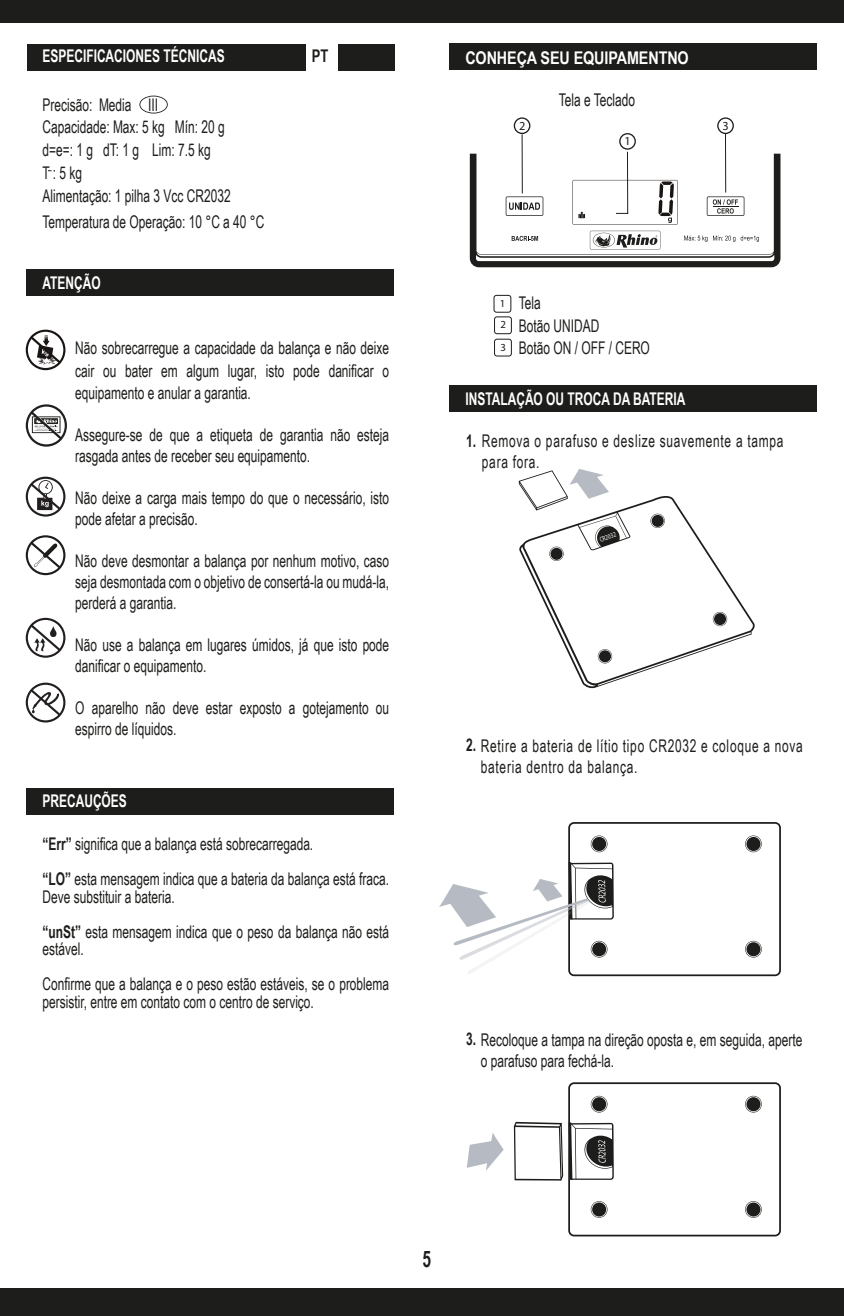
<style>
.page{position:relative;width:844px;height:1316px;background:#fff}
.page>*{position:absolute;margin:0;border:0;box-sizing:border-box;transform-origin:0 0}
.t1{font:700 22.75px "Arial Narrow";color:#1d1d1b;scale:.83 1}
.t2{font:17.5px/22.8px "Arial Narrow";color:#1d1d1b;scale:.83 1}
.t3{font:17.5px "Arial Narrow";letter-spacing:.05em;color:#1d1d1b;scale:.83 1}
.t4{font:700 17.5px "Arial Narrow";color:#fff;scale:.83 1}
.t5{font:700 17.5px "Arial Narrow";color:#fff}
.t6{font:700 17.5px "Arial Narrow";color:#1d1d1b;scale:.9 1}
.t7{font:12.25px "Myriad Pro";color:#1d1d1b}
.t8{font:10.85px/21px "Myriad Pro";color:#1d1d1b}
.t9{font:7px "Myriad Pro";color:#fff;scale:.76 1}
.s1{font-weight:700}
</style>
<div class="page">
<div style="left:0;top:0;width:843px;height:23px;background:#1d1d1b"></div>
<div style="left:0;top:1288px;width:843px;height:28px;background:#1d1d1b"></div>
<div style="left:28px;top:44px;width:277px;height:26px;background:#1d1d1b"></div>
<div style="left:338px;top:44px;width:56px;height:26px;background:#1d1d1b"></div>
<div style="left:26px;top:269px;width:367px;height:26px;background:#1d1d1b"></div>
<div style="left:26px;top:788px;width:367px;height:27px;background:#1d1d1b"></div>
<svg style="left:26px;top:330px;width:39px;height:40px"></svg>
<svg style="left:26px;top:535px;width:39px;height:40px"></svg>
<svg style="left:26px;top:618px;width:39px;height:40px"></svg>
<svg style="left:26px;top:682px;width:39px;height:40px"></svg>
<svg style="left:26px;top:404px;width:41px;height:43px"></svg>
<svg style="left:26px;top:476px;width:39px;height:40px"></svg>
<svg style="left:139px;top:96px;width:29px;height:18px"></svg>
<div style="left:449px;top:43px;width:367px;height:27px;background:#1d1d1b"></div>
<div style="left:449px;top:385px;width:367px;height:27px;background:#1d1d1b"></div>
<svg style="left:519px;top:496px;width:236px;height:192px"></svg>
<svg style="left:518px;top:469px;width:90px;height:41px"></svg>
<div style="left:568px;top:1082px;width:212px;height:154px;border:2px solid #1d1d1b;border-radius:5px"></div>
<svg style="left:590px;top:1095px;width:17px;height:17px"></svg>
<div style="left:592px;top:1097px;width:14px;height:14px;background:#1d1d1b;border-radius:50%"></div>
<svg style="left:590px;top:1201px;width:17px;height:16px"></svg>
<div style="left:592px;top:1202px;width:14px;height:14px;background:#1d1d1b;border-radius:50%"></div>
<svg style="left:745px;top:1095px;width:16px;height:17px"></svg>
<div style="left:746px;top:1097px;width:14px;height:14px;background:#1d1d1b;border-radius:50%"></div>
<svg style="left:745px;top:1201px;width:16px;height:16px"></svg>
<div style="left:746px;top:1202px;width:14px;height:14px;background:#1d1d1b;border-radius:50%"></div>
<svg style="left:513px;top:1122px;width:100px;height:58px"></svg>
<svg style="left:466px;top:1133px;width:37px;height:38px"></svg>
<div style="left:568px;top:822px;width:212px;height:154px;border:2px solid #1d1d1b;border-radius:5px"></div>
<svg style="left:590px;top:835px;width:17px;height:17px"></svg>
<div style="left:592px;top:837px;width:14px;height:14px;background:#1d1d1b;border-radius:50%"></div>
<svg style="left:745px;top:835px;width:16px;height:17px"></svg>
<div style="left:746px;top:837px;width:14px;height:14px;background:#1d1d1b;border-radius:50%"></div>
<svg style="left:745px;top:941px;width:16px;height:16px"></svg>
<div style="left:746px;top:942px;width:14px;height:14px;background:#1d1d1b;border-radius:50%"></div>
<svg style="left:439px;top:862px;width:174px;height:112px"></svg>
<div style="left:493px;top:295px;width:18px;height:18px;border:1px solid #1d1d1b;border-radius:3px"></div>
<div style="left:494px;top:316px;width:17px;height:18px;border:1px solid #1d1d1b;border-radius:3px"></div>
<div style="left:494px;top:339px;width:17px;height:17px;border:1px solid #1d1d1b;border-radius:3px"></div>
<hr style="left:725px;top:132px;width:1px;height:60px;background:#1d1d1b">
<div style="left:619px;top:133px;width:16px;height:17px;border:1px solid #1d1d1b;border-radius:50%"></div>
<hr style="left:521px;top:134px;width:1px;height:59px;background:#1d1d1b">
<svg style="left:514px;top:118px;width:15px;height:15px"></svg>
<div style="left:513px;top:117px;width:17px;height:17px;border:1px solid #1d1d1b;border-radius:50%"></div>
<svg style="left:717px;top:118px;width:16px;height:15px"></svg>
<div style="left:717px;top:117px;width:16px;height:17px;border:1px solid #1d1d1b;border-radius:50%"></div>
<svg style="left:469px;top:150px;width:311px;height:117px"></svg>
<p class="t4" style="left:42px;top:42px;width:221px">ESPECIFICACIONES TÉCNICAS</p>
<p class="t2" style="left:42px;top:92px;width:228px">Precisão: Media III<br>Capacidade: Max: 5 kg Mín: 20 g d=e=: 1 g dT: 1 g Lim: 7.5 kg<br>T : 5 kg<br>Alimentação: 1 pilha 3 Vcc CR2032</p>
<p class="t2" style="left:42px;top:210px;width:269px">Temperatura de Operação: 10 °C a 40 °C</p>
<p class="t4" style="left:42px;top:270px;width:72px">ATENÇÃO</p>
<p class="t6" style="left:311px;top:43px;width:20px">PT</p>
<p class="t2" style="left:75px;top:336px;width:380px;text-align:justify">Não sobrecarregue a capacidade da balança e não deixe cair ou bater em algum lugar, isto pode danificar o equipamento e anular a garantia.</p>
<p class="t2" style="left:75px;top:424px;width:379px;line-height:21px">Assegure-se de que a etiqueta de garantia não esteja rasgada antes de receber seu equipamento.</p>
<p class="t2" style="left:75px;top:487px;width:380px;line-height:21px">Não deixe a carga mais tempo do que o necessário, isto pode afetar a precisão.</p>
<p class="t2" style="left:75px;top:550px;width:379px;line-height:21px;text-align:justify">Não deve desmontar a balança por nenhum motivo, caso seja desmontada com o objetivo de consertá-la ou mudá-la, perderá a garantia.</p>
<p class="t2" style="left:75px;top:634px;width:380px;line-height:21px">Não use a balança em lugares úmidos, já que isto pode danificar o equipamento.</p>
<p class="t2" style="left:75px;top:697px;width:379px;line-height:21px">O aparelho não deve estar exposto a gotejamento ou espirro de líquidos.</p>
<p class="t4" style="left:42px;top:788px;width:103px">PRECAUÇÕES</p>
<p class="t2" style="left:42px;top:825px;width:419px;line-height:35px"><span class="s1">“Err”</span> significa que a balança está sobrecarregada.<br><span class="s1">“LO”</span> esta mensagem indica que a bateria da balança está fraca.</p>
<p class="t2" style="left:42px;top:878px;width:419px;line-height:35px">Deve substituir a bateria.<br><span class="s1">“unSt”</span> esta mensagem indica que o peso da balança não está</p>
<p class="t2" style="left:42px;top:930px;width:419px;line-height:35px">estável.<br>Confirme que a balança e o peso estão estáveis, se o problema</p>
<p class="t2" style="left:42px;top:989px;width:328px">persistir, entre em contato com o centro de serviço.</p>
<p class="t5" style="left:465px;top:44px;width:225px">CONHEÇA SEU EQUIPAMENTNO</p>
<p class="t2" style="left:558px;top:87px;width:93px">Tela e Teclado</p>
<p class="t7" style="left:519px;top:118px;width:8px">2</p>
<p class="t7" style="left:722px;top:118px;width:8px">3</p>
<p class="t7" style="left:624px;top:133px;width:8px">1</p>
<p class="t8" style="left:499px;top:293px;width:8px">1<br>2</p>
<p class="t8" style="left:500px;top:337px;width:7px">3</p>
<p class="t2" style="left:518px;top:291px;width:159px">Tela<br>Botão UNIDAD<br>Botão ON / OFF / CERO</p>
<p class="t4" style="left:465px;top:385px;width:267px">INSTALAÇÃO OU TROCA DA BATERIA</p>
<p class="t3" style="left:466px;top:428px;width:383px"><span class="s1">1.</span> Remova o parafuso e deslize suavemente a tampa</p>
<p class="t3" style="left:482px;top:449px;width:71px">para fora.</p>
<p class="t9" style="left:598px;top:536px;width:24px;rotate:-20deg">CR2032</p>
<p class="t3" style="left:466px;top:732px;width:407px"><span class="s1">2.</span> Retire a bateria de lítio tipo CR2032 e coloque a nova</p>
<p class="t3" style="left:481px;top:753px;width:190px">bateria dentro da balança.</p>
<p class="t2" style="left:481px;top:1028px;width:389px;line-height:21px;text-indent:-15px"><span class="s1">3.</span> Recoloque a tampa na direção oposta e, em seguida, aperte o parafuso para fechá-la.</p>
<h1 class="t1" style="left:422px;top:1241px;width:12px">5</h1>
</div>
